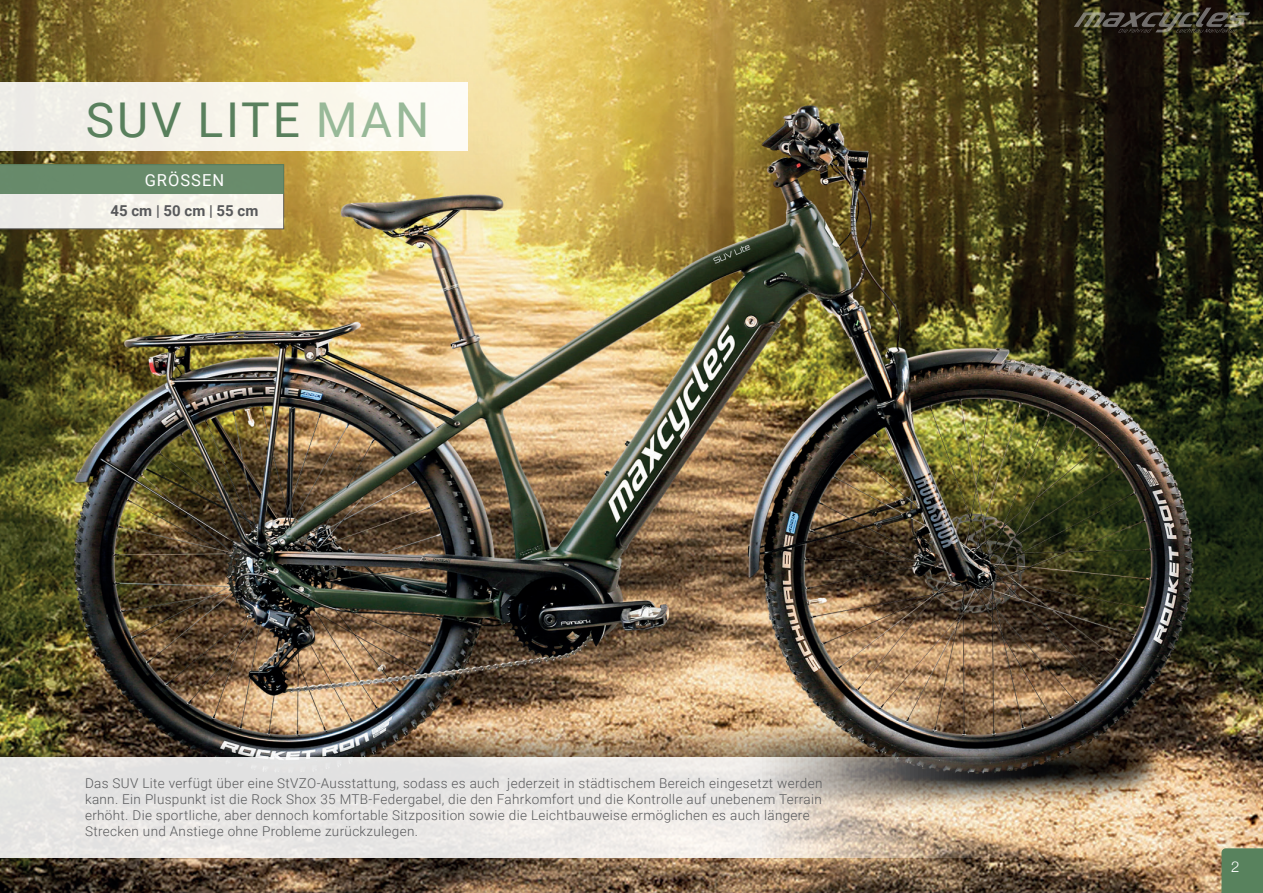
<style>
.page{position:relative;width:1263px;height:893px;background:#fff}
.page>*{position:absolute;margin:0;border:0;box-sizing:border-box;transform-origin:0 0}
.t1{font:48px "Roboto";letter-spacing:.06em;color:#59805d}
.t2{font:16.5px "Roboto";letter-spacing:.06em;color:#fff}
.t3{font:700 15px "Roboto";color:#57585a}
.t4{font:300 15px "Helvetica Neue";color:#fff}
.t5{font:300 13.5px/16.2px "Roboto";letter-spacing:.025em;color:#57585a}
.s1{color:#98b998}
</style>
<div class="page">
<img style="left:0;top:0;width:1263px;height:893px">
<svg style="left:0;top:757px;width:1078px;height:101px;background:#d9d3cc"></svg>
<div style="left:0;top:83px;width:468px;height:68px;background:#f8f5ea"></div>
<svg style="left:1074px;top:8px;width:176px;height:24px;background:#433f32"></svg>
<div style="left:1221px;top:848px;width:42px;height:45px;background:#58825d"></div>
<svg style="left:0;top:164px;width:284px;height:65px;background:#ebeae3"></svg>
<div style="left:0;top:165px;width:284px;height:29px;background:#688b6b"></div>
<h1 class="t1" style="left:86px;top:86px;width:345px">SUV LITE <span class="s1">MAN</span></h1>
<p class="t2" style="left:145px;top:168px;width:81px">GRÖSSEN</p>
<p class="t3" style="left:111px;top:200px;width:149px">45 cm | 50 cm | 55 cm</p>
<p class="t5" style="left:85px;top:774px;width:739px">Das SUV Lite verfügt über eine StVZO-Ausstattung, sodass es auch jederzeit in städtischem Bereich eingesetzt werden kann. Ein Pluspunkt ist die Rock Shox 35 MTB-Federgabel, die den Fahrkomfort und die Kontrolle auf unebenem Terrain erhöht. Die sportliche, aber dennoch komfortable Sitzposition sowie die Leichtbauweise ermöglichen es auch längere Strecken und Anstiege ohne Probleme zurückzulegen.</p>
<p class="t4" style="left:1231px;top:855px;width:10px">2</p>
</div>
